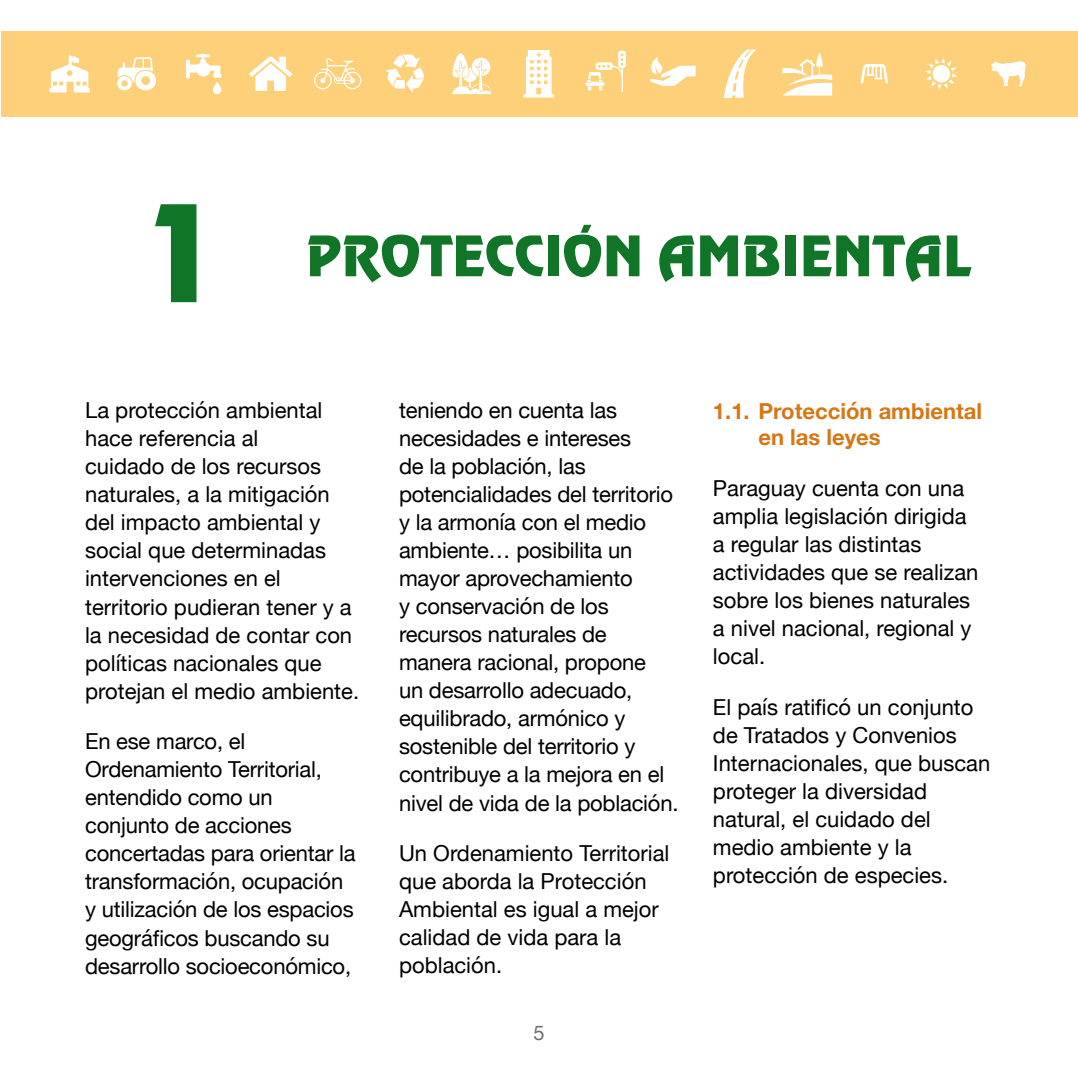
<style>
.page{position:relative;width:1078px;height:1078px;background:#fff}
.page>*{position:absolute;margin:0;border:0;box-sizing:border-box;transform-origin:0 0}
.t1{font:120px "Billboard";color:#107527}
.t2{font:50px "Billboard";letter-spacing:.01em;color:#107527}
.t3{font:22px/28px "Helvetica Neue";color:#000}
.t4{font:700 22px/26.4px "Helvetica Neue";color:#d67716}
.t5{font:20px "Helvetica Neue";color:#6f6f6e}
</style>
<div class="page">
<div style="left:1px;top:31px;width:1076px;height:85px;background:#fdd079"></div>
<svg style="left:452px;top:53px;width:39px;height:41px"></svg>
<svg style="left:650px;top:57px;width:45px;height:29px"></svg>
<svg style="left:585px;top:51px;width:40px;height:41px"></svg>
<svg style="left:523px;top:50px;width:31px;height:47px"></svg>
<svg style="left:925px;top:57px;width:32px;height:33px"></svg>
<svg style="left:723px;top:50px;width:33px;height:48px"></svg>
<svg style="left:860px;top:64px;width:27px;height:20px"></svg>
<svg style="left:782px;top:52px;width:49px;height:43px"></svg>
<svg style="left:991px;top:61px;width:34px;height:25px"></svg>
<svg style="left:385px;top:54px;width:39px;height:39px"></svg>
<svg style="left:314px;top:58px;width:47px;height:31px"></svg>
<svg style="left:249px;top:57px;width:43px;height:34px"></svg>
<svg style="left:186px;top:53px;width:35px;height:26px"></svg>
<svg style="left:213px;top:81px;width:8px;height:13px"></svg>
<svg style="left:117px;top:57px;width:39px;height:33px"></svg>
<svg style="left:49px;top:55px;width:41px;height:37px"></svg>
<h1 class="t1" style="left:156px;top:174px;width:52px">1</h1>
<h2 class="t2" style="left:306px;top:223px;width:665px">PROTECCIÓN AMBIENTAL</h2>
<p class="t3" style="left:85px;top:397px;width:275px">La protección ambiental hace referencia al<br>cuidado de los recursos naturales, a la mitigación del impacto ambiental y social que determinadas intervenciones en el territorio pudieran tener y a la necesidad de contar con políticas nacionales que protejan el medio ambiente.</p>
<p class="t3" style="left:85px;top:728px;width:272px">En ese marco, el<br>Ordenamiento Territorial, entendido como un conjunto de acciones concertadas para orientar la transformación, ocupación y utilización de los espacios geográficos buscando su desarrollo socioeconómico,</p>
<p class="t3" style="left:399px;top:397px;width:281px">teniendo en cuenta las necesidades e intereses<br>de la población, las potencialidades del territorio y la armonía con el medio ambiente… posibilita un mayor aprovechamiento<br>y conservación de los recursos naturales de manera racional, propone<br>un desarrollo adecuado, equilibrado, armónico y sostenible del territorio y contribuye a la mejora en el nivel de vida de la población.</p>
<p class="t3" style="left:399px;top:840px;width:272px">Un Ordenamiento Territorial que aborda la Protección<br>Ambiental es igual a mejor calidad de vida para la población.</p>
<p class="t5" style="left:533px;top:1018px;width:13px">5</p>
<p class="t4" style="left:758px;top:398px;width:225px;text-indent:-45px">1.1. Protección ambiental en las leyes</p>
<p class="t3" style="left:712px;top:475px;width:267px">Paraguay cuenta con una amplia legislación dirigida a regular las distintas actividades que se realizan sobre los bienes naturales a nivel nacional, regional y local.</p>
<p class="t3" style="left:712px;top:694px;width:279px">El país ratificó un conjunto de Tratados y Convenios<br>Internacionales, que buscan proteger la diversidad natural, el cuidado del medio ambiente y la protección de especies.</p>
</div>
